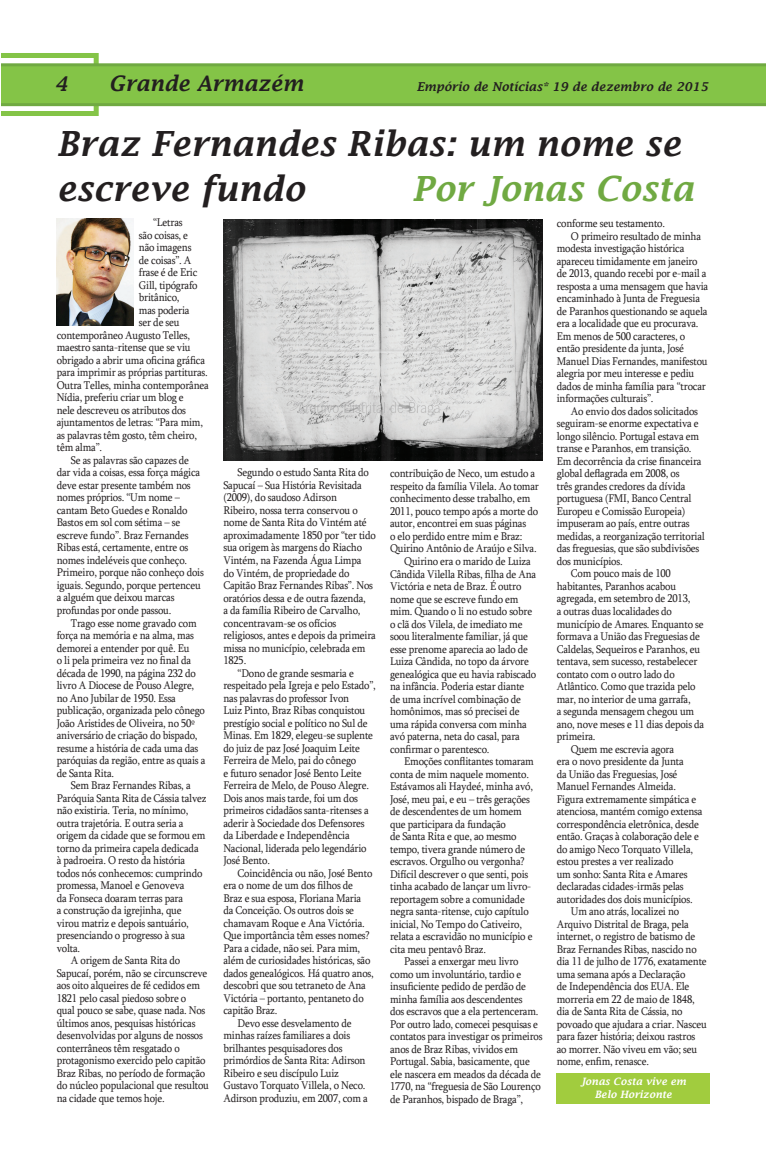
<style>
.page{position:relative;width:766px;height:1160px;background:#fff}
.page>*{position:absolute;margin:0;border:0;box-sizing:border-box;transform-origin:0 0}
.t1{font:italic 600 34px/45px "Lucida Fax";color:#231f20}
.t2{font:italic 600 34px "Lucida Fax";color:#70a942}
.t3{font:italic 600 21px "Lucida Fax";color:#231f20}
.t4{font:italic 600 20px "Lucida Fax";color:#231f20}
.t5{font:italic 600 12px "Lucida Fax";color:#231f20}
.t6{font:11.5px/12.5px "Sylfaen";letter-spacing:-.02em;color:#231f20;scale:.92 1}
.t7{font:italic 600 10px "Lucida Fax";color:#fff}
</style>
<div class="page">
<svg style="left:1px;top:53px;width:764px;height:63px"></svg>
<img style="left:57px;top:219px;width:76px;height:107px">
<img style="left:223px;top:220px;width:319px;height:241px">
<div style="left:556px;top:1073px;width:153px;height:30px;background:#a1cc3e"></div>
<p class="t4" style="left:54px;top:72px;width:15px">4</p>
<p class="t3" style="left:109px;top:71px;width:196px">Grande Armazém</p>
<p class="t5" style="left:416px;top:79px;width:292px">Empório de Notícias* 19 de dezembro de 2015</p>
<p class="t1" style="left:57px;top:121px;width:625px">Braz Fernandes Ribas: um nome se escreve fundo</p>
<p class="t2" style="left:412px;top:169px;width:283px">Por Jonas Costa</p>
<p class="t6" style="left:153px;top:216px;width:34px">“Letras</p>
<p class="t6" style="left:139px;top:228px;width:55px">são coisas, e</p>
<p class="t6" style="left:139px;top:241px;width:59px">não imagens</p>
<p class="t6" style="left:139px;top:253px;width:59px">de coisas”. A</p>
<p class="t6" style="left:139px;top:266px;width:65px">frase é de Eric</p>
<p class="t6" style="left:139px;top:278px;width:65px">Gill, tipógrafo</p>
<p class="t6" style="left:139px;top:291px;width:46px">britânico,</p>
<p class="t6" style="left:139px;top:303px;width:57px">mas poderia</p>
<p class="t6" style="left:139px;top:316px;width:46px">ser de seu</p>
<p class="t6" style="left:57px;top:328px;width:146px">contemporâneo Augusto Telles,</p>
<p class="t6" style="left:57px;top:341px;width:147px">maestro santa-ritense que se viu</p>
<p class="t6" style="left:57px;top:353px;width:163px">obrigado a abrir uma oficina gráfica</p>
<p class="t6" style="left:57px;top:366px;width:166px">para imprimir as próprias partituras.</p>
<p class="t6" style="left:57px;top:378px;width:167px">Outra Telles, minha contemporânea</p>
<p class="t6" style="left:57px;top:391px;width:140px">Nídia, preferiu criar um blog e</p>
<p class="t6" style="left:57px;top:403px;width:142px">nele descreveu os atributos dos</p>
<p class="t6" style="left:57px;top:416px;width:160px">ajuntamentos de letras: “Para mim,</p>
<p class="t6" style="left:57px;top:428px;width:154px">as palavras têm gosto, têm cheiro,</p>
<p class="t6" style="left:57px;top:441px;width:51px">têm alma”.</p>
<p class="t6" style="left:57px;top:453px;width:161px;text-indent:14px">Se as palavras são capazes de dar vida a coisas, essa força mágica deve estar presente também nos nomes próprios. “Um nome – cantam Beto Guedes e Ronaldo<br>Bastos em sol com sétima – se escreve fundo”. Braz Fernandes<br>Ribas está, certamente, entre os nomes indeléveis que conheço.<br>Primeiro, porque não conheço dois iguais. Segundo, porque pertenceu a alguém que deixou marcas profundas por onde passou.</p>
<p class="t6" style="left:57px;top:616px;width:163px;text-indent:14px">Trago esse nome gravado com força na memória e na alma, mas demorei a entender por quê. Eu<br>o li pela primeira vez no final da década de 1990, na página 232 do livro A Diocese de Pouso Alegre, no Ano Jubilar de 1950. Essa publicação, organizada pelo cônego<br>João Aristides de Oliveira, no 50º aniversário de criação do bispado, resume a história de cada uma das paróquias da região, entre as quais a de Santa Rita.</p>
<p class="t6" style="left:57px;top:778px;width:164px;text-indent:14px">Sem Braz Fernandes Ribas, a<br>Paróquia Santa Rita de Cássia talvez não existiria. Teria, no mínimo, outra trajetória. E outra seria a origem da cidade que se formou em torno da primeira capela dedicada<br>à padroeira. O resto da história todos nós conhecemos: cumprindo promessa, Manoel e Genoveva<br>da Fonseca doaram terras para<br>a construção da igrejinha, que virou matriz e depois santuário, presenciando o progresso à sua volta.</p>
<p class="t6" style="left:57px;top:953px;width:167px;text-indent:14px">A origem de Santa Rita do<br>Sapucaí, porém, não se circunscreve aos oito alqueires de fé cedidos em<br>1821 pelo casal piedoso sobre o<br>qual pouco se sabe, quase nada. Nos últimos anos, pesquisas históricas desenvolvidas por alguns de nossos conterrâneos têm resgatado o protagonismo exercido pelo capitão<br>Braz Ribas, no período de formação do núcleo populacional que resultou na cidade que temos hoje.</p>
<p class="t6" style="left:223px;top:466px;width:167px;text-indent:14px">Segundo o estudo Santa Rita do<br>Sapucaí – Sua História Revisitada (2009), do saudoso Adirson<br>Ribeiro, nossa terra conservou o nome de Santa Rita do Vintém até aproximadamente 1850 por “ter tido sua origem às margens do Riacho<br>Vintém, na Fazenda Água Limpa<br>do Vintém, de propriedade do<br>Capitão Braz Fernandes Ribas”. Nos oratórios dessa e de outra fazenda,<br>a da família Ribeiro de Carvalho, concentravam-se os ofícios religiosos, antes e depois da primeira missa no município, celebrada em<br>1825.</p>
<p class="t6" style="left:223px;top:666px;width:167px;text-indent:14px">“Dono de grande sesmaria e respeitado pela Igreja e pelo Estado”, nas palavras do professor Ivon<br>Luiz Pinto, Braz Ribas conquistou prestígio social e político no Sul de<br>Minas. Em 1829, elegeu-se suplente do juiz de paz José Joaquim Leite<br>Ferreira de Melo, pai do cônego<br>e futuro senador José Bento Leite<br>Ferreira de Melo, de Pouso Alegre.<br>Dois anos mais tarde, foi um dos primeiros cidadãos santa-ritenses a aderir à Sociedade dos Defensores da Liberdade e Independência<br>Nacional, liderada pelo legendário<br>José Bento.</p>
<p class="t6" style="left:223px;top:866px;width:165px;text-indent:14px">Coincidência ou não, José Bento era o nome de um dos filhos de<br>Braz e sua esposa, Floriana Maria da Conceição. Os outros dois se chamavam Roque e Ana Victória.<br>Que importância têm esses nomes?<br>Para a cidade, não sei. Para mim, além de curiosidades históricas, são dados genealógicos. Há quatro anos, descobri que sou tetraneto de Ana<br>Victória – portanto, pentaneto do capitão Braz.</p>
<p class="t6" style="left:223px;top:1016px;width:158px;text-indent:14px">Devo esse desvelamento de minhas raízes familiares a dois brilhantes pesquisadores dos primórdios de Santa Rita: Adirson<br>Ribeiro e seu discípulo Luiz<br>Gustavo Torquato Villela, o Neco.<br>Adirson produziu, em 2007, com a</p>
<p class="t6" style="left:390px;top:467px;width:163px">contribuição de Neco, um estudo a respeito da família Vilela. Ao tomar conhecimento desse trabalho, em 2011, pouco tempo após a morte do autor, encontrei em suas páginas<br>o elo perdido entre mim e Braz:<br>Quirino Antônio de Araújo e Silva.</p>
<p class="t6" style="left:390px;top:554px;width:160px;text-indent:14px">Quirino era o marido de Luiza<br>Cândida Vilella Ribas, filha de Ana<br>Victória e neta de Braz. É outro nome que se escreve fundo em mim. Quando o li no estudo sobre o clã dos Vilela, de imediato me soou literalmente familiar, já que esse prenome aparecia ao lado de<br>Luiza Cândida, no topo da árvore genealógica que eu havia rabiscado na infância. Poderia estar diante de uma incrível combinação de homônimos, mas só precisei de uma rápida conversa com minha avó paterna, neta do casal, para confirmar o parentesco.</p>
<p class="t6" style="left:390px;top:754px;width:158px;text-indent:14px">Emoções conflitantes tomaram conta de mim naquele momento.<br>Estávamos ali Haydeé, minha avó,<br>José, meu pai, e eu – três gerações de descendentes de um homem que participara da fundação<br>de Santa Rita e que, ao mesmo tempo, tivera grande número de escravos. Orgulho ou vergonha?<br>Difícil descrever o que senti, pois tinha acabado de lançar um livro&shy;reportagem sobre a comunidade negra santa-ritense, cujo capítulo inicial, No Tempo do Cativeiro, relata a escravidão no município e cita meu pentavô Braz.</p>
<p class="t6" style="left:390px;top:954px;width:167px;text-indent:14px">Passei a enxergar meu livro como um involuntário, tardio e insuficiente pedido de perdão de minha família aos descendentes<br>dos escravos que a ela pertenceram.<br>Por outro lado, comecei pesquisas e contatos para investigar os primeiros anos de Braz Ribas, vividos em Portugal. Sabia, basicamente, que ele nascera em meados da década de 1770, na “freguesia de São Lourenço de Paranhos, bispado de Braga”,</p>
<p class="t6" style="left:556px;top:217px;width:119px">conforme seu testamento.</p>
<p class="t6" style="left:556px;top:229px;width:166px;text-indent:14px">O primeiro resultado de minha modesta investigação histórica apareceu timidamente em janeiro de 2013, quando recebi por e-mail a resposta a uma mensagem que havia encaminhado à Junta de Freguesia de Paranhos questionando se aquela era a localidade que eu procurava.<br>Em menos de 500 caracteres, o então presidente da junta, José<br>Manuel Dias Fernandes, manifestou alegria por meu interesse e pediu dados de minha família para “trocar informações culturais”.</p>
<p class="t6" style="left:556px;top:404px;width:162px;text-indent:14px">Ao envio dos dados solicitados seguiram-se enorme expectativa e longo silêncio. Portugal estava em transe e Paranhos, em transição.<br>Em decorrência da crise financeira global deflagrada em 2008, os<br>três grandes credores da dívida portuguesa (FMI, Banco Central<br>Europeu e Comissão Europeia) impuseram ao país, entre outras medidas, a reorganização territorial das freguesias, que são subdivisões dos municípios.</p>
<p class="t6" style="left:556px;top:567px;width:162px;text-indent:14px">Com pouco mais de 100 habitantes, Paranhos acabou agregada, em setembro de 2013,<br>a outras duas localidades do município de Amares. Enquanto se formava a União das Freguesias de<br>Caldelas, Sequeiros e Paranhos, eu tentava, sem sucesso, restabelecer contato com o outro lado do<br>Atlântico. Como que trazida pelo mar, no interior de uma garrafa,<br>a segunda mensagem chegou um ano, nove meses e 11 dias depois da primeira.</p>
<p class="t6" style="left:556px;top:742px;width:160px;text-indent:14px">Quem me escrevia agora<br>era o novo presidente da Junta<br>da União das Freguesias, José<br>Manuel Fernandes Almeida.<br>Figura extremamente simpática e atenciosa, mantém comigo extensa correspondência eletrônica, desde então. Graças à colaboração dele e do amigo Neco Torquato Villela, estou prestes a ver realizado<br>um sonho: Santa Rita e Amares declaradas cidades-irmãs pelas autoridades dos dois municípios.</p>
<p class="t6" style="left:556px;top:904px;width:165px;text-indent:14px">Um ano atrás, localizei no<br>Arquivo Distrital de Braga, pela internet, o registro de batismo de<br>Braz Fernandes Ribas, nascido no dia 11 de julho de 1776, exatamente uma semana após a Declaração<br>de Independência dos EUA. Ele morreria em 22 de maio de 1848, dia de Santa Rita de Cássia, no povoado que ajudara a criar. Nasceu para fazer história; deixou rastros ao morrer. Não viveu em vão; seu nome, enfim, renasce.</p>
<p class="t7" style="left:580px;top:1075px;width:107px">Jonas Costa vive em</p>
<p class="t7" style="left:594px;top:1088px;width:78px">Belo Horizonte</p>
</div>
